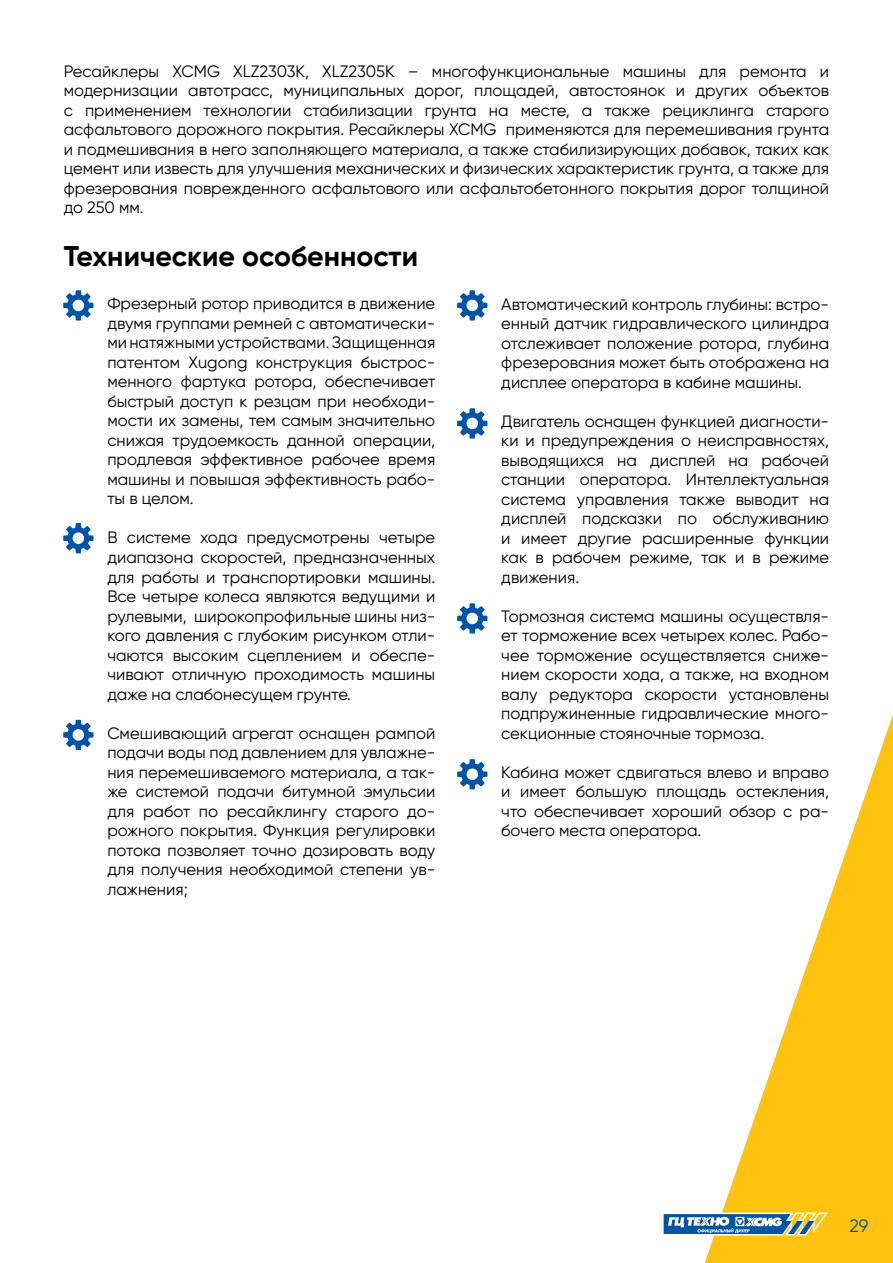
<style>
.page{position:relative;width:893px;height:1263px;background:#fff}
.page>*{position:absolute;margin:0;border:0;box-sizing:border-box;transform-origin:0 0}
.t1{font:700 28.5px "Gilroy";color:#000}
.t2{font:18px "Gilroy";color:#0054a6}
.t3{font:16.5px/19.5px "Gilroy";color:#000;text-align:justify}
</style>
<div class="page">
<svg style="left:729px;top:714px;width:164px;height:549px;fill:#ffc20e"></svg>
<svg style="left:63px;top:290px;width:31px;height:31px"></svg>
<svg style="left:63px;top:523px;width:31px;height:30px"></svg>
<svg style="left:63px;top:720px;width:31px;height:30px"></svg>
<svg style="left:457px;top:290px;width:30px;height:31px"></svg>
<svg style="left:457px;top:408px;width:30px;height:31px"></svg>
<svg style="left:457px;top:603px;width:30px;height:31px"></svg>
<svg style="left:457px;top:759px;width:30px;height:30px"></svg>
<svg style="left:663px;top:1190px;width:168px;height:73px"></svg>
<p class="t3" style="left:64px;top:61px;width:767px">Ресайклеры XCMG XLZ2303K, XLZ2305K – многофункциональные машины для ремонта и модернизации автотрасс, муниципальных дорог, площадей, автостоянок и других объектов с применением технологии стабилизации грунта на месте, а также рециклинга старого асфальтового дорожного покрытия. Ресайклеры XCMG применяются для перемешивания грунта и подмешивания в него заполняющего материала, а также стабилизирующих добавок, таких как цемент или известь для улучшения механических и физических характеристик грунта, а также для фрезерования поврежденного асфальтового или асфальтобетонного покрытия дорог толщиной до 250 мм.</p>
<h1 class="t1" style="left:64px;top:238px;width:356px">Технические особенности</h1>
<p class="t3" style="left:107px;top:294px;width:329px">Фрезерный ротор приводится в движение двумя группами ремней с автоматически&shy;ми натяжными устройствами. Защищенная патентом Xugong конструкция быстрос&shy;менного фартука ротора, обеспечивает быстрый доступ к резцам при необходи&shy;мости их замены, тем самым значительно снижая трудоемкость данной операции, продлевая эффективное рабочее время машины и повышая эффективность рабо&shy;ты в целом.</p>
<p class="t3" style="left:107px;top:528px;width:329px">В системе хода предусмотрены четыре диапазона скоростей, предназначенных для работы и транспортировки машины.<br>Все четыре колеса являются ведущими и рулевыми, широкопрофильные шины низ&shy;кого давления с глубоким рисунком отли&shy;чаются высоким сцеплением и обеспе&shy;чивают отличную проходимость машины даже на слабонесущем грунте.</p>
<p class="t3" style="left:107px;top:723px;width:329px">Смешивающий агрегат оснащен рампой подачи воды под давлением для увлажне&shy;ния перемешиваемого материала, а так&shy;же системой подачи битумной эмульсии для работ по ресайклингу старого до&shy;рожного покрытия. Функция регулировки потока позволяет точно дозировать воду для получения необходимой степени ув&shy;лажнения;</p>
<p class="t3" style="left:501px;top:294px;width:329px">Автоматический контроль глубины: встро&shy;енный датчик гидравлического цилиндра отслеживает положение ротора, глубина фрезерования может быть отображена на дисплее оператора в кабине машины.</p>
<p class="t3" style="left:501px;top:411px;width:329px">Двигатель оснащен функцией диагности&shy;ки и предупреждения о неисправностях, выводящихся на дисплей на рабочей станции оператора. Интеллектуальная система управления также выводит на дисплей подсказки по обслуживанию и имеет другие расширенные функции как в рабочем режиме, так и в режиме движения.</p>
<p class="t3" style="left:501px;top:606px;width:329px">Тормозная система машины осуществля&shy;ет торможение всех четырех колес. Рабо&shy;чее торможение осуществляется сниже&shy;нием скорости хода, а также, на входном валу редуктора скорости установлены подпружиненные гидравлические много&shy;секционные стояночные тормоза.</p>
<p class="t3" style="left:501px;top:762px;width:329px">Кабина может сдвигаться влево и вправо и имеет большую площадь остекления, что обеспечивает хороший обзор с ра&shy;бочего места оператора.</p>
<p class="t2" style="left:849px;top:1215px;width:20px">29</p>
</div>
